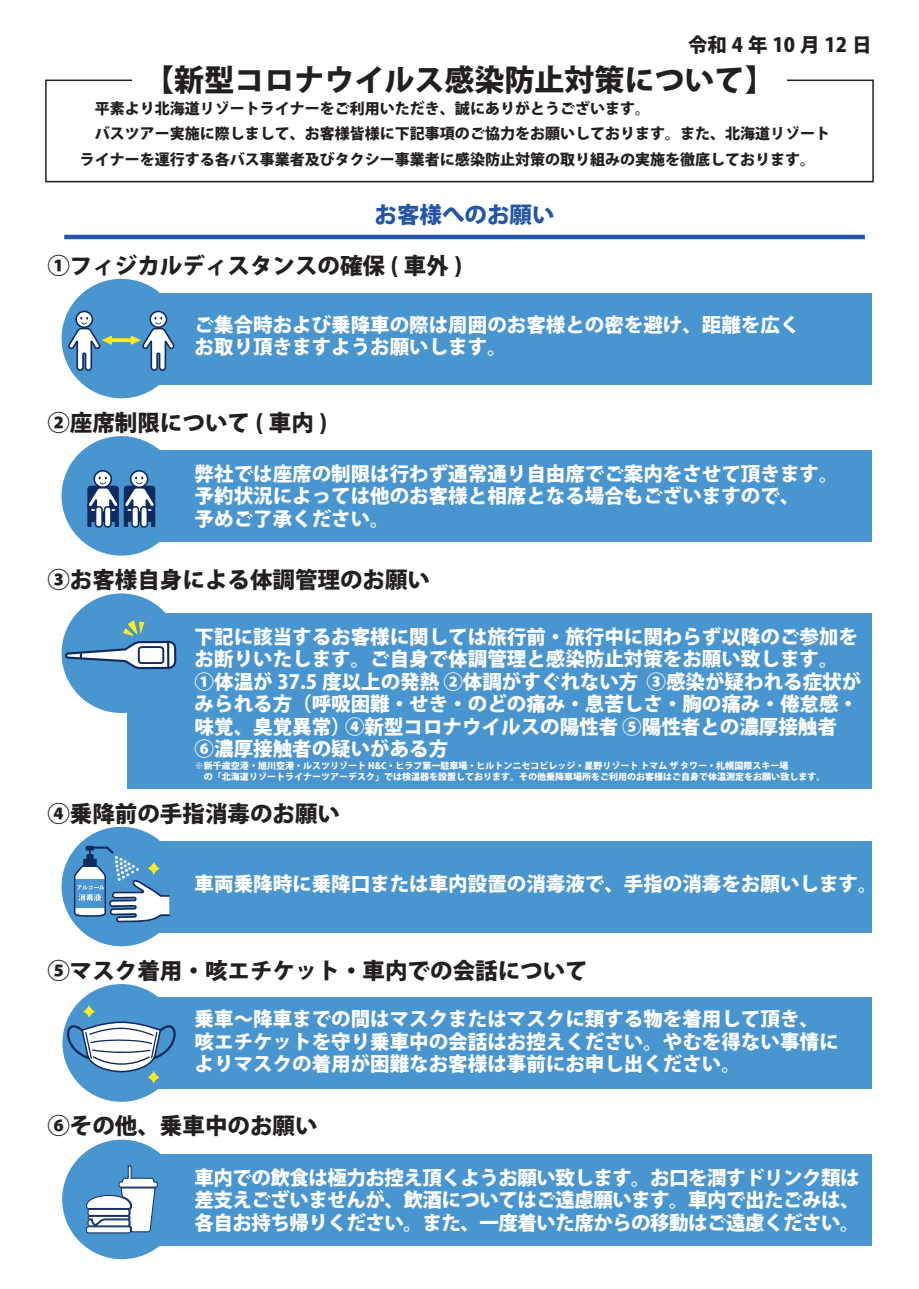
<style>
.page{position:relative;width:919px;height:1289px;background:#fff}
.page>*{position:absolute;margin:0;border:0;box-sizing:border-box;transform-origin:0 0}
.t1{font:800 30px "Koz Go Pr 6 N";color:#231f20}
.t2{font:800 22.5px "Koz Go Pr 6 N";color:#231f20}
.t3{font:800 22.5px "Koz Go Pr 6 N";color:#2356a6}
.t4{font:800 19.5px/22.5px "Koz Go Pr 6 N";color:#fff}
.t5{font:800 19.5px "Koz Go Pr 6 N";letter-spacing:.25em;color:#231f20}
.t6{font:800 15px/25.5px "Koz Go Pr 6 N";color:#231f20}
.t7{font:800 9px/10.5px "Koz Go Pr 6 N";color:#fff}
</style>
<div class="page">
<div style="left:45px;top:80px;width:828px;height:102px;border:2px solid #231f20"></div>
<div style="left:132px;top:55px;width:654px;height:52px;background:#fff"></div>
<hr style="left:64px;top:235px;width:800px;height:4px;background:#2356a6">
<div style="left:127px;top:293px;width:744px;height:91px;background:#4995d0"></div>
<div style="left:62px;top:279px;width:119px;height:119px;background:#4995d0;border-radius:50%"></div>
<svg style="left:68px;top:311px;width:107px;height:60px"></svg>
<div style="left:127px;top:840px;width:744px;height:92px;background:#4995d0"></div>
<div style="left:62px;top:826px;width:119px;height:120px;background:#4995d0;border-radius:50%"></div>
<svg style="left:74px;top:845px;width:96px;height:77px"></svg>
<svg style="left:148px;top:861px;width:12px;height:13px"></svg>
<div style="left:127px;top:997px;width:744px;height:91px;background:#4995d0"></div>
<div style="left:62px;top:984px;width:118px;height:117px;background:#4995d0;border-radius:50%"></div>
<svg style="left:67px;top:1021px;width:109px;height:51px"></svg>
<svg style="left:83px;top:1005px;width:12px;height:12px"></svg>
<svg style="left:148px;top:1070px;width:11px;height:13px"></svg>
<div style="left:127px;top:1153px;width:744px;height:92px;background:#4995d0"></div>
<div style="left:62px;top:1139px;width:120px;height:120px;background:#4995d0;border-radius:50%"></div>
<svg style="left:86px;top:1165px;width:72px;height:69px"></svg>
<div style="left:87px;top:1226px;width:43px;height:6px;background:#fff;border-radius:2px"></div>
<div style="left:86px;top:1226px;width:45px;height:7px;border:1px solid #0f2a5e;border-radius:2px"></div>
<div style="left:127px;top:450px;width:744px;height:91px;background:#4995d0"></div>
<div style="left:62px;top:436px;width:119px;height:119px;background:#4995d0;border-radius:50%"></div>
<svg style="left:87px;top:470px;width:68px;height:57px"></svg>
<div style="left:127px;top:613px;width:744px;height:176px;background:#4995d0"></div>
<div style="left:62px;top:593px;width:119px;height:120px;background:#4995d0;border-radius:50%"></div>
<svg style="left:65px;top:620px;width:111px;height:49px"></svg>
<p class="t5" style="left:688px;top:34px;width:185px">令和4年10月12日</p>
<h1 class="t1" style="left:144px;top:63px;width:631px">【新型コロナウイルス感染防止対策について】</h1>
<p class="t6" style="left:80px;top:96px;width:751px">　平素より北海道リゾートライナーをご利用いただき、誠にありがとうございます。<br>　バスツアー実施に際しまして、お客様皆様に下記事項のご協力をお願いしております。また、北海道リゾートライナーを運行する各バス事業者及びタクシー事業者に感染防止対策の取り組みの実施を徹底しております。</p>
<p class="t3" style="left:374px;top:202px;width:181px">お客様へのお願い</p>
<p class="t2" style="left:47px;top:253px;width:416px">①フィジカルディスタンスの確保 ( 車外 )</p>
<p class="t4" style="left:195px;top:314px;width:606px">ご集合時および乗降車の際は周囲のお客様との密を避け、距離を広くお取り頂きますようお願いします。</p>
<p class="t2" style="left:47px;top:410px;width:281px">②座席制限について ( 車内 )</p>
<p class="t4" style="left:195px;top:463px;width:645px">弊社では座席の制限は行わず通常通り自由席でご案内をさせて頂きます。予約状況によっては他のお客様と相席となる場合もございますので、<br>予めご了承ください。</p>
<p class="t2" style="left:47px;top:567px;width:384px">③お客様自身による体調管理のお願い</p>
<p class="t4" style="left:195px;top:625px;width:668px">下記に該当するお客様に関しては旅行前・旅行中に関わらず以降のご参加をお断りいたします。ご自身で体調管理と感染防止対策をお願い致します。①体温が 37.5 度以上の発熱 ②体調がすぐれない方 ③感染が疑われる症状がみられる方（呼吸困難・せき・のどの痛み・息苦しさ・胸の痛み・倦怠感・味覚、臭覚異常）④新型コロナウイルスの陽性者 ⑤陽性者との濃厚接触者⑥濃厚接触者の疑いがある方</p>
<p class="t7" style="left:195px;top:761px;width:631px">※新千歳空港・旭川空港・ルスツリゾート H&amp;C・ヒラフ第一駐車場・ヒルトンニセコビレッジ・星野リゾート トマム ザ タワー・札幌国際スキー場<br>　の「北海道リゾートライナーツアーデスク」では検温器を設置しております。その他乗降車場所をご利用のお客様はご自身で体温測定をお願い致します。</p>
<p class="t2" style="left:47px;top:800px;width:294px">④乗降前の手指消毒のお願い</p>
<p class="t4" style="left:195px;top:873px;width:684px">車両乗降時に乗降口または車内設置の消毒液で、手指の消毒をお願いします。</p>
<p class="t2" style="left:47px;top:957px;width:542px">⑤マスク着用・咳エチケット・車内での会話について</p>
<p class="t4" style="left:195px;top:1008px;width:645px">乗車～降車までの間はマスクまたはマスクに類する物を着用して頂き、咳エチケットを守り乗車中の会話はお控えください。やむを得ない事情によりマスクの着用が困難なお客様は事前にお申し出ください。</p>
<p class="t2" style="left:47px;top:1113px;width:272px">⑥その他、乗車中のお願い</p>
<p class="t4" style="left:195px;top:1166px;width:666px;text-align:justify">車内での飲食は極力お控え頂くようお願い致します。お口を潤すドリンク類は差支えございませんが、飲酒についてはご遠慮願います。車内で出たごみは、各自お持ち帰りください。また、一度着いた席からの移動はご遠慮ください。</p>
</div>
